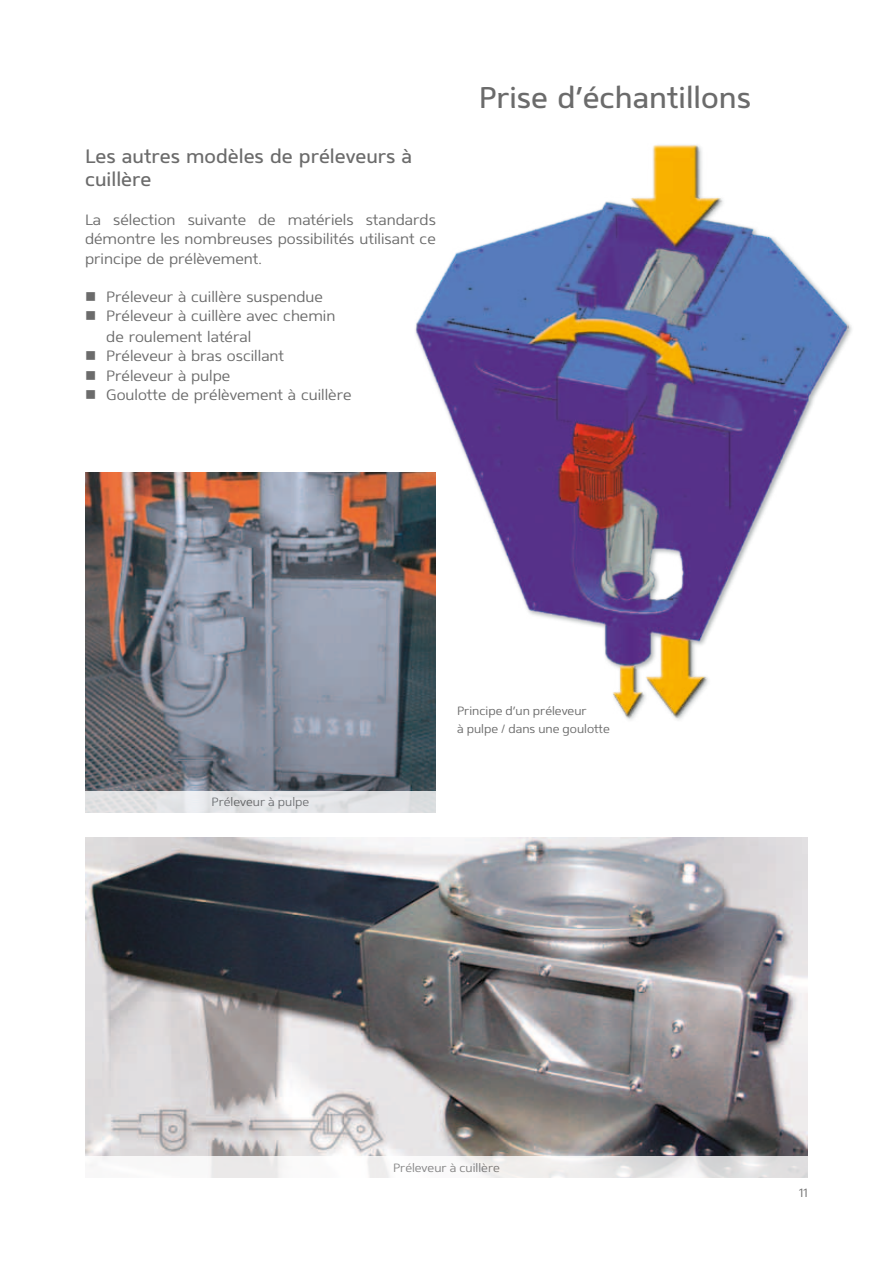
<style>
.page{position:relative;width:893px;height:1263px;background:#fff}
.page>*{position:absolute;margin:0;border:0;box-sizing:border-box;transform-origin:0 0}
.t1{font:30px "Mentone";color:#6b6b6b}
.t2{font:19.5px/22.5px "Mentone";color:#6b6b6b}
.t3{font:300 15px/19.5px "Mentone";color:#6b6b6b;text-align:justify}
.t4{font:300 12px/18px "Mentone";color:#6b6b6b}
</style>
<div class="page">
<img style="left:85px;top:838px;width:723px;height:319px">
<img style="left:85px;top:472px;width:351px;height:319px">
<img style="left:414px;top:145px;width:435px;height:586px">
<svg style="left:90px;top:1157px;width:718px;height:21px"></svg>
<div style="left:85px;top:791px;width:351px;height:21px;background:#e3e4e6"></div>
<h2 class="t2" style="left:85px;top:145px;width:329px">Les autres modèles de préleveurs à cuillère</h2>
<p class="t3" style="left:85px;top:210px;width:352px">La sélection suivante de matériels standards démontre les nombreuses possibilités utilisant ce principe de prélèvement.</p>
<p class="t3" style="left:85px;top:287px;width:239px">■ Préleveur à cuillère suspendue</p>
<p class="t3" style="left:106px;top:306px;width:231px;line-height:20.5px;text-indent:-21px">■ Préleveur à cuillère avec chemin de roulement latéral</p>
<p class="t3" style="left:85px;top:346px;width:201px">■ Préleveur à bras oscillant</p>
<p class="t3" style="left:85px;top:366px;width:147px">■ Préleveur à pulpe</p>
<p class="t3" style="left:85px;top:385px;width:268px">■ Goulotte de prélèvement à cuillère</p>
<h1 class="t1" style="left:479px;top:79px;width:274px">Prise d’échantillons</h1>
<p class="t4" style="left:212px;top:793px;width:99px">Préleveur à pulpe</p>
<p class="t4" style="left:457px;top:702px;width:154px">Principe d’un préleveur<br>à pulpe / dans une goulotte</p>
<p class="t4" style="left:393px;top:1158px;width:108px">Préleveur à cuillère</p>
<p class="t4" style="left:799px;top:1184px;width:10px">11</p>
</div>
